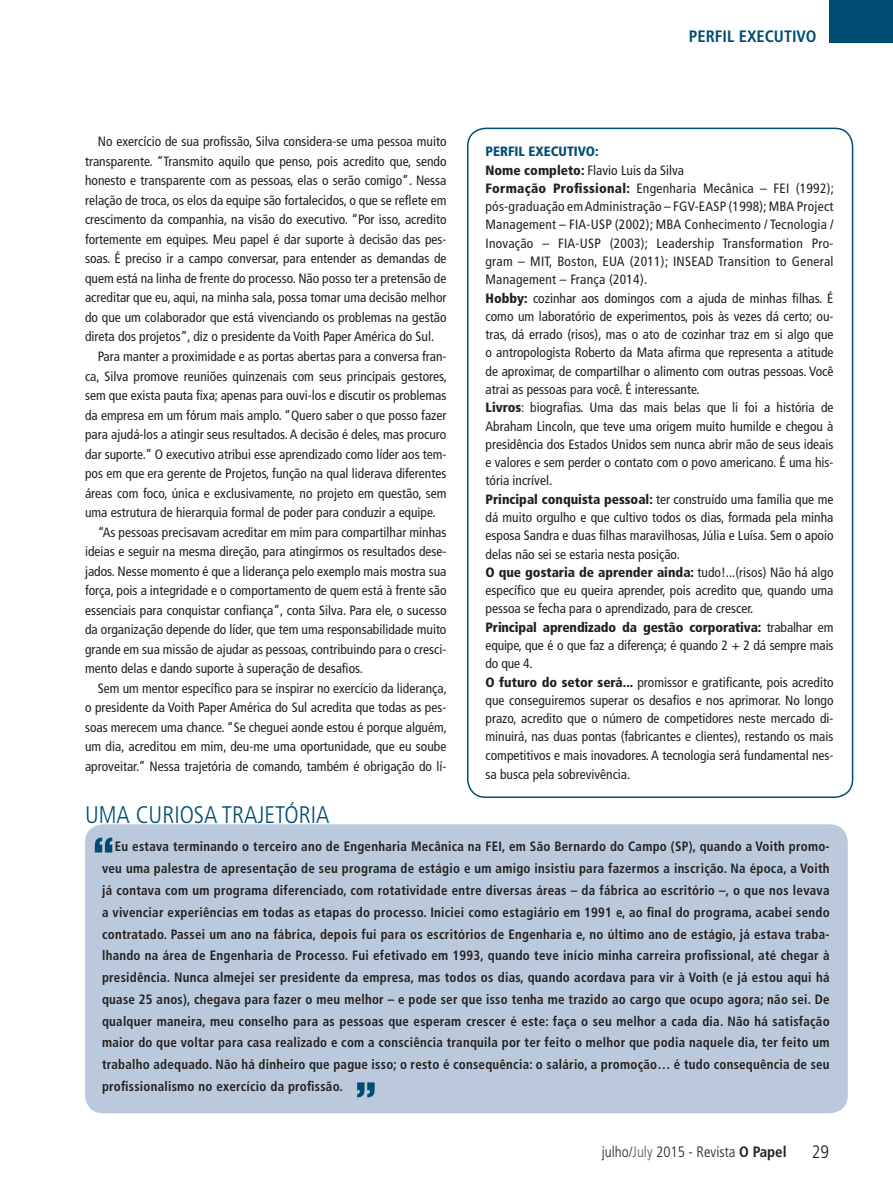
<style>
.page{position:relative;width:893px;height:1191px;background:#fff}
.page>*{position:absolute;margin:0;border:0;box-sizing:border-box;transform-origin:0 0}
.LINHA_FINA{font:300 condensed 24px "Frutiger LT Std";color:#004c73}
.t1{font:300 condensed 18px "Frutiger LT Std";color:#231f20}
.t2{font:700 condensed 16.5px "Frutiger LT Std";color:#004c73}
.t3{font:300 condensed 15px "Frutiger LT Std";color:#231f20}
.TEXTO{font:condensed 13.5px/19.5px "Frutiger LT Std";color:#231f20;text-align:justify}
.TEXTO-2{font:700 condensed 13.5px/21.8px "Frutiger LT Std";letter-spacing:.02em;color:#231f20;text-align:justify;scale:.96 1}
.TEXTO-3{font:900 condensed 13.5px "Frutiger LT Std";color:#004c73}
.s1{font-weight:900}
.s2{color:#57585a}
.s3{font-weight:700}
</style>
<div class="page">
<div style="left:829px;top:0;width:64px;height:43px;background:#004c73"></div>
<div style="left:467px;top:128px;width:386px;height:670px;border:2px solid #004c73;border-radius:18px"></div>
<div style="left:85px;top:824px;width:763px;height:289px;background:#bacadc;border-radius:18px"></div>
<svg style="left:95px;top:837px;width:17px;height:15px"></svg>
<svg style="left:357px;top:1082px;width:18px;height:15px"></svg>
<p class="TEXTO" style="left:85px;top:132px;width:363px;text-indent:13px">No exercício de sua profissão, Silva considera-se uma pessoa muito transparente. “Transmito aquilo que penso, pois acredito que, sendo honesto e transparente com as pessoas, elas o serão comigo”. Nessa relação de troca, os elos da equipe são fortalecidos, o que se reflete em crescimento da companhia, na visão do executivo. “Por isso, acredito fortemente em equipes. Meu papel é dar suporte à decisão das pes&shy;soas. É preciso ir a campo conversar, para entender as demandas de quem está na linha de frente do processo. Não posso ter a pretensão de acreditar que eu, aqui, na minha sala, possa tomar uma decisão melhor do que um colaborador que está vivenciando os problemas na gestão direta dos projetos”, diz o presidente da Voith Paper América do Sul.</p>
<p class="TEXTO" style="left:85px;top:347px;width:363px;text-indent:13px">Para manter a proximidade e as portas abertas para a conversa fran&shy;ca, Silva promove reuniões quinzenais com seus principais gestores, sem que exista pauta fixa; apenas para ouvi-los e discutir os problemas da empresa em um fórum mais amplo. “Quero saber o que posso fazer para ajudá-los a atingir seus resultados. A decisão é deles, mas procuro dar suporte.” O executivo atribui esse aprendizado como líder aos tem&shy;pos em que era gerente de Projetos, função na qual liderava diferentes áreas com foco, única e exclusivamente, no projeto em questão, sem uma estrutura de hierarquia formal de poder para conduzir a equipe.</p>
<p class="TEXTO" style="left:85px;top:522px;width:363px;text-indent:13px">“As pessoas precisavam acreditar em mim para compartilhar minhas ideias e seguir na mesma direção, para atingirmos os resultados dese&shy;jados. Nesse momento é que a liderança pelo exemplo mais mostra sua força, pois a integridade e o comportamento de quem está à frente são essenciais para conquistar confiança”, conta Silva. Para ele, o sucesso da organização depende do líder, que tem uma responsabilidade muito grande em sua missão de ajudar as pessoas, contribuindo para o cresci&shy;mento delas e dando suporte à superação de desafios.</p>
<p class="TEXTO" style="left:85px;top:678px;width:363px;text-indent:13px">Sem um mentor específico para se inspirar no exercício da liderança, o presidente da Voith Paper América do Sul acredita que todas as pes&shy;soas merecem uma chance. “Se cheguei aonde estou é porque alguém, um dia, acreditou em mim, deu-me uma oportunidade, que eu soube aproveitar.” Nessa trajetória de comando, também é obrigação do lí-</p>
<p class="LINHA_FINA" style="left:85px;top:801px;width:246px">UMA CURIOSA TRAJETÓRIA</p>
<p class="t2" style="left:689px;top:27px;width:129px">PERFIL EXECUTIVO</p>
<p class="TEXTO-3" style="left:485px;top:143px;width:115px">PERFIL EXECUTIVO:</p>
<p class="TEXTO" style="left:485px;top:160px;width:200px"><span class="s1">Nome completo:</span> Flavio Luis da Silva</p>
<p class="TEXTO" style="left:485px;top:179px;width:350px;line-height:18.3px"><span class="s1">Formação Profissional:</span> Engenharia Mecânica – FEI (1992); pós-graduação em Administração – FGV-EASP (1998); MBA Project Management – FIA-USP (2002); MBA Conhecimento / Tecnologia / Inovação – FIA-USP (2003); Leadership Transformation Pro&shy;gram – MIT, Boston, EUA (2011); INSEAD Transition to General Management – França (2014).</p>
<p class="TEXTO" style="left:485px;top:289px;width:350px;line-height:18.3px"><span class="s1">Hobby:</span> cozinhar aos domingos com a ajuda de minhas filhas. É como um laboratório de experimentos, pois às vezes dá certo; ou&shy;tras, dá errado (risos), mas o ato de cozinhar traz em si algo que o antropologista Roberto da Mata afirma que representa a atitude de aproximar, de compartilhar o alimento com outras pessoas. Você atrai as pessoas para você. É interessante.</p>
<p class="TEXTO" style="left:485px;top:398px;width:350px;line-height:18.3px"><span class="s1">Livros</span>: biografias. Uma das mais belas que li foi a história de Abraham Lincoln, que teve uma origem muito humilde e chegou à presidência dos Estados Unidos sem nunca abrir mão de seus ideais e valores e sem perder o contato com o povo americano. É uma his&shy;tória incrível.</p>
<p class="TEXTO" style="left:485px;top:490px;width:349px;line-height:18.3px"><span class="s1">Principal conquista pessoal:</span> ter construído uma família que me dá muito orgulho e que cultivo todos os dias, formada pela minha esposa Sandra e duas filhas maravilhosas, Júlia e Luísa. Sem o apoio delas não sei se estaria nesta posição.</p>
<p class="TEXTO" style="left:485px;top:563px;width:350px;line-height:18.3px"><span class="s1">O que gostaria de aprender ainda:</span> tudo!...(risos) Não há algo específico que eu queira aprender, pois acredito que, quando uma pessoa se fecha para o aprendizado, para de crescer.</p>
<p class="TEXTO" style="left:485px;top:618px;width:350px;line-height:18.3px"><span class="s1">Principal aprendizado da gestão corporativa:</span> trabalhar em equipe, que é o que faz a diferença; é quando 2 + 2 dá sempre mais do que 4.</p>
<p class="TEXTO" style="left:485px;top:673px;width:350px;line-height:18.3px"><span class="s1">O futuro do setor será...</span> promissor e gratificante, pois acredito que conseguiremos superar os desafios e nos aprimorar. No longo prazo, acredito que o número de competidores neste mercado di&shy;minuirá, nas duas pontas (fabricantes e clientes), restando os mais competitivos e mais inovadores. A tecnologia será fundamental nes-</p>
<p class="TEXTO" style="left:485px;top:765px;width:146px">sa busca pela sobrevivência.</p>
<p class="TEXTO-2" style="left:102px;top:836px;width:759px;text-indent:13px">Eu estava terminando o terceiro ano de Engenharia Mecânica na FEI, em São Bernardo do Campo (SP), quando a Voith promo&shy;veu uma palestra de apresentação de seu programa de estágio e um amigo insistiu para fazermos a inscrição. Na época, a Voith já contava com um programa diferenciado, com rotatividade entre diversas áreas – da fábrica ao escritório –, o que nos levava a vivenciar experiências em todas as etapas do processo. Iniciei como estagiário em 1991 e, ao final do programa, acabei sendo contratado. Passei um ano na fábrica, depois fui para os escritórios de Engenharia e, no último ano de estágio, já estava traba&shy;lhando na área de Engenharia de Processo. Fui efetivado em 1993, quando teve início minha carreira profissional, até chegar à presidência. Nunca almejei ser presidente da empresa, mas todos os dias, quando acordava para vir à Voith (e já estou aqui há quase 25 anos), chegava para fazer o meu melhor – e pode ser que isso tenha me trazido ao cargo que ocupo agora; não sei. De qualquer maneira, meu conselho para as pessoas que esperam crescer é este: faça o seu melhor a cada dia. Não há satisfação maior do que voltar para casa realizado e com a consciência tranquila por ter feito o melhor que podia naquele dia, ter feito um trabalho adequado. Não há dinheiro que pague isso; o resto é consequência: o salário, a promoção… é tudo consequência de seu profissionalismo no exercício da profissão.</p>
<p class="t3" style="left:602px;top:1142px;width:186px">julho/<span class="s2">July</span> 2015 - Revista <span class="s3">O Papel</span></p>
<p class="t1" style="left:812px;top:1141px;width:19px">29</p>
</div>
